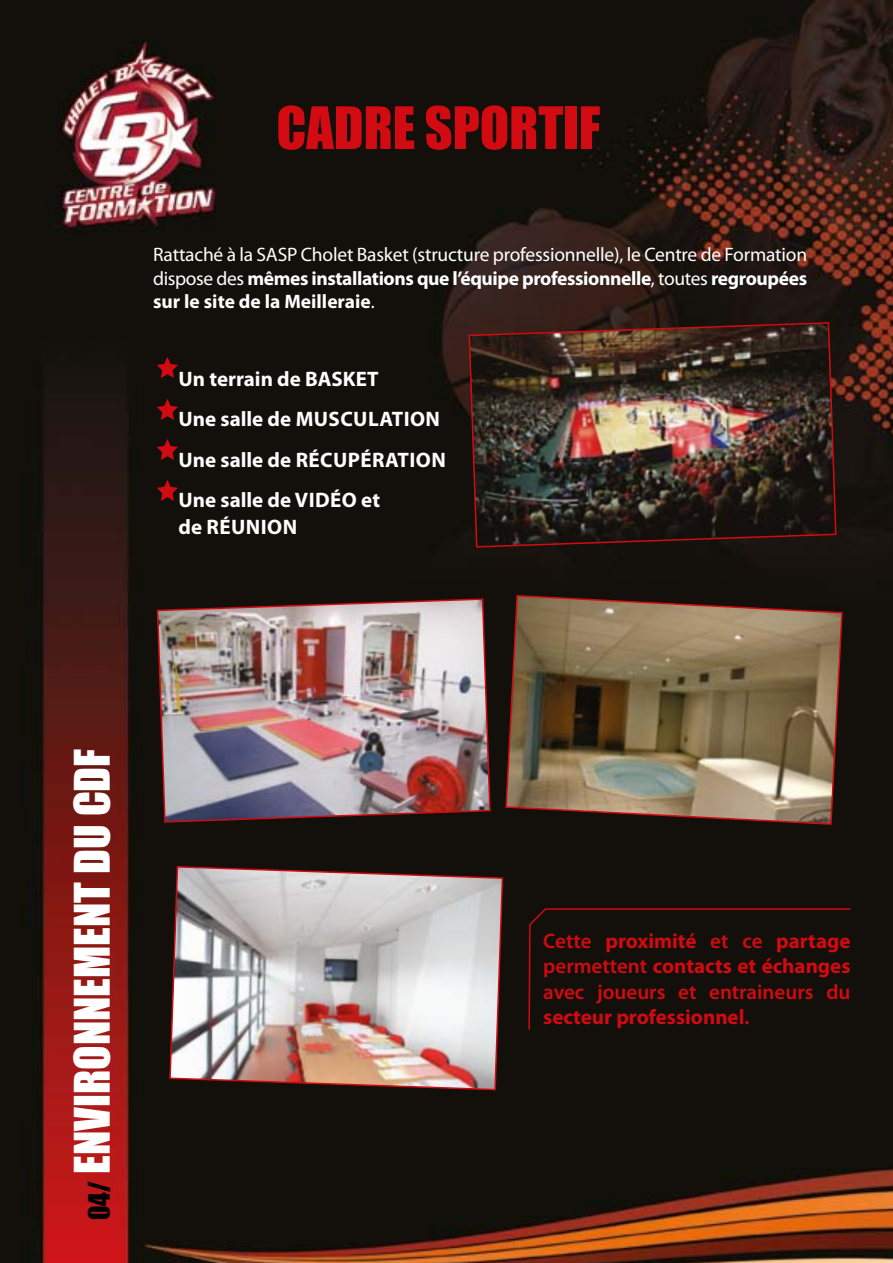
<style>
.page{position:relative;width:893px;height:1263px;background:#fff}
.page>*{position:absolute;margin:0;border:0;box-sizing:border-box;transform-origin:0 0}
.t1{font:54px "Impact";color:#d20a11}
.t2{font:45px "Impact";color:#fff}
.t3{font:700 21px/25.2px "Myriad Pro";color:#d20a11;text-align:justify}
.t4{font:700 21px/40.5px "Myriad Pro";color:#fff}
.t5{font:19.5px/23.4px "Myriad Pro";letter-spacing:-.01em;color:#fff;text-align:justify}
.s1{font-weight:700}
.s2{font-size:27px;color:#000}
.s3{font-weight:600}
</style>
<div class="page">
<img style="left:0;top:0;width:893px;height:1263px">
<svg style="left:505px;top:594px;width:338px;height:232px;background:#7c694e"></svg>
<img style="left:168px;top:865px;width:336px;height:226px">
<img style="left:156px;top:598px;width:335px;height:225px">
<img style="left:468px;top:321px;width:369px;height:227px">
<svg style="left:157px;top:357px;width:21px;height:21px"></svg>
<svg style="left:157px;top:439px;width:21px;height:21px"></svg>
<svg style="left:157px;top:399px;width:21px;height:21px"></svg>
<svg style="left:157px;top:480px;width:21px;height:21px"></svg>
<div style="left:528px;top:907px;width:324px;height:124px;background:#13100b"></div>
<h1 class="t1" style="left:276px;top:86px;width:323px">CADRE SPORTIF</h1>
<p class="t5" style="left:153px;top:243px;width:656px">Rattaché à la SASP Cholet Basket (structure professionnelle), le Centre de Formation dispose des <span class="s1">mêmes installations que l’équipe professionnelle</span>, toutes <span class="s1">regroupées sur le site de la Meilleraie</span>.</p>
<p class="t4" style="left:179px;top:358px;width:201px">Un terrain de BASKET<br>Une salle de musculation<br>Une salle de récup</p>
<p class="t4" style="left:179px;top:439px;width:207px;text-align:right">ération<br>Une salle de vidéo et</p>
<p class="t4" style="left:179px;top:506px;width:67px">deréunion</p>
<h2 class="t2" style="left:57px;top:1220px;width:471px;rotate:-90deg"><span class="s2">04/</span> Environnement du CDF</h2>
<p class="t3" style="left:543px;top:928px;width:309px"><span class="s3">Cette</span> proximité <span class="s3">et ce</span> partage <span class="s3">permettent</span> contacts et échanges <span class="s3">avec joueurs et entraineurs du </span>secteur professionnel<span class="s3">.</span></p>
</div>
